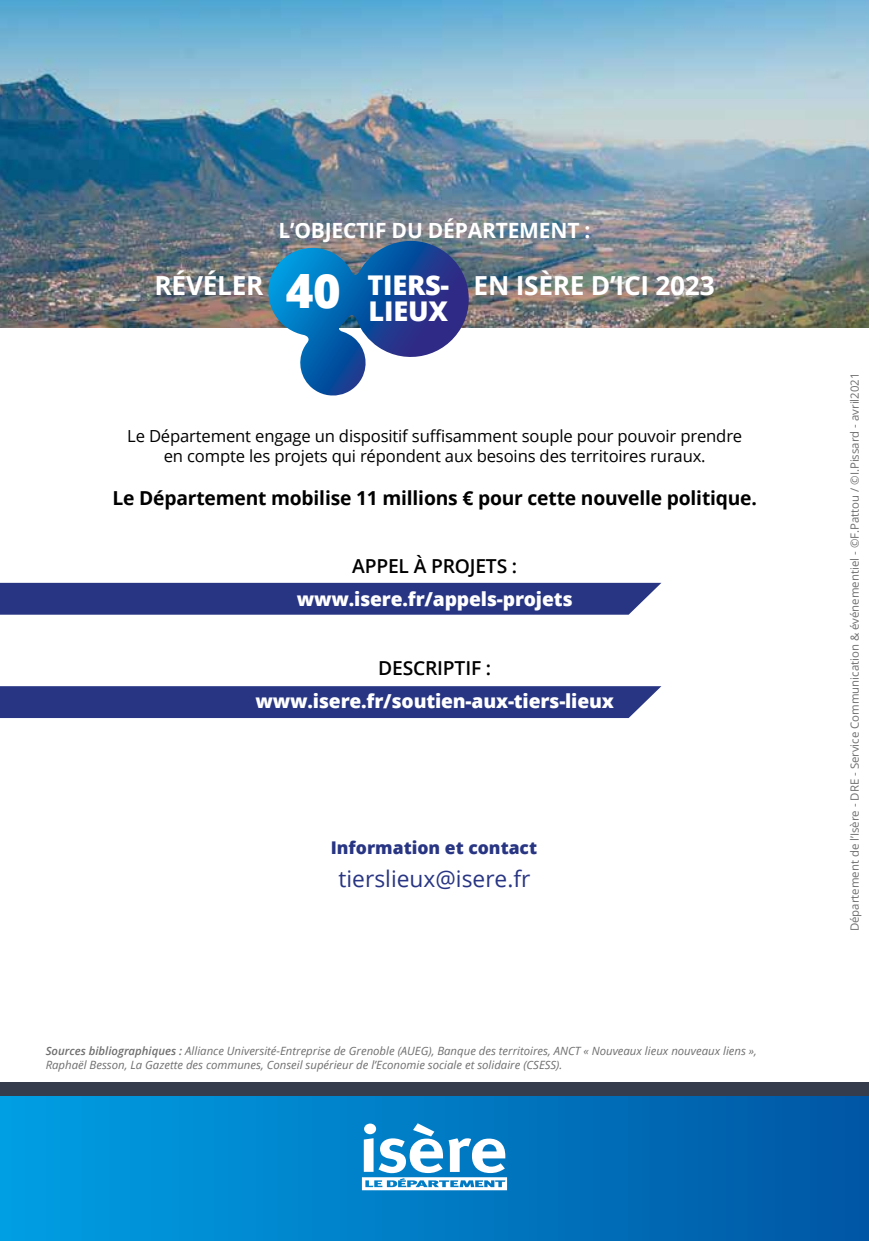
<style>
.page{position:relative;width:869px;height:1241px;background:#fff}
.page>*{position:absolute;margin:0;border:0;box-sizing:border-box;transform-origin:0 0}
.t1{font:800 27.12px/25.4px "Open Sans";letter-spacing:-.01em;color:#fff;text-align:right}
.t2{font:700 26.25px "Open Sans";letter-spacing:-.01em;color:#fff}
.t3{font:22.75px "Open Sans";color:#283583}
.t4{font:700 21px "Open Sans";letter-spacing:-.01em;color:#fff}
.t5{font:800 19.25px "Open Sans";letter-spacing:-.01em;color:#fff}
.t6{font:700 19.25px "Open Sans";letter-spacing:-.01em;color:#000}
.t7{font:600 19.25px "Open Sans";letter-spacing:-.01em;color:#000}
.t8{font:800 17.5px "Open Sans";color:#283583}
.t9{font:16.62px/19.9px "Open Sans";letter-spacing:-.01em;color:#000;text-align:center}
.t10{font:italic 11.38px/14px "Open Sans";color:#706f6f}
.t11{font:11.38px "Open Sans";color:#706f6f}
.s1{font-weight:600}
</style>
<div class="page">
<img style="left:0;top:0;width:868px;height:327px">
<div style="left:0;top:582px;width:661px;height:32px;background:#283583"></div>
<div style="left:0;top:686px;width:661px;height:32px;background:#283583"></div>
<div style="left:0;top:1081px;width:868px;height:159px;background:linear-gradient(to right,#029ee2,#0256a3)"></div>
<div style="left:0;top:1081px;width:868px;height:14px;background:#353d4d"></div>
<svg style="left:362px;top:1123px;width:145px;height:66px"></svg>
<svg style="left:261px;top:241px;width:214px;height:155px"></svg>
<h3 class="t4" style="left:278px;top:216px;width:313px">L’OBJECTIF DU DÉPARTEMENT :</h3>
<h2 class="t2" style="left:154px;top:267px;width:111px">RÉVÉLER</h2>
<h2 class="t2" style="left:473px;top:267px;width:242px">EN ISÈRE D’ICI 2023</h2>
<h1 class="t1" style="left:286px;top:271px;width:165px">TIERS-<br><sup>40</sup> LIEUX</h1>
<h3 class="t9" style="left:127px;top:425px;width:616px">Le Département engage un dispositif suffisamment souple pour pouvoir prendre en compte les projets qui répondent aux besoins des territoires ruraux.</h3>
<h3 class="t6" style="left:112px;top:484px;width:645px">Le Département mobilise 11 millions € pour cette nouvelle politique.</h3>
<h3 class="t7" style="left:352px;top:552px;width:166px">APPEL À PROJETS :</h3>
<h3 class="t5" style="left:296px;top:584px;width:277px">www.isere.fr/appels-projets</h3>
<h3 class="t7" style="left:378px;top:654px;width:114px">DESCRIPTIF :</h3>
<h3 class="t5" style="left:255px;top:686px;width:360px">www.isere.fr/soutien-aux-tiers-lieux</h3>
<h3 class="t8" style="left:330px;top:834px;width:208px">Information et contact</h3>
<h3 class="t3" style="left:338px;top:862px;width:193px">tierslieux@isere.fr</h3>
<p class="t10" style="left:46px;top:1043px;width:712px"><span class="s1">Sources bibliographiques :</span> Alliance Université-Entreprise de Grenoble (AUEG), Banque des territoires, ANCT « Nouveaux lieux nouveaux liens »,<br>Raphaël Besson, La Gazette des communes, Conseil supérieur de l’Economie sociale et solidaire (CSESS).</p>
<p class="t11" style="left:846px;top:931px;width:560px;rotate:-90deg">Département de l’Isère - DRE - Service Communication &amp; événementiel - ©F.Pattou / ©I.Pissard - avril2021</p>
</div>
